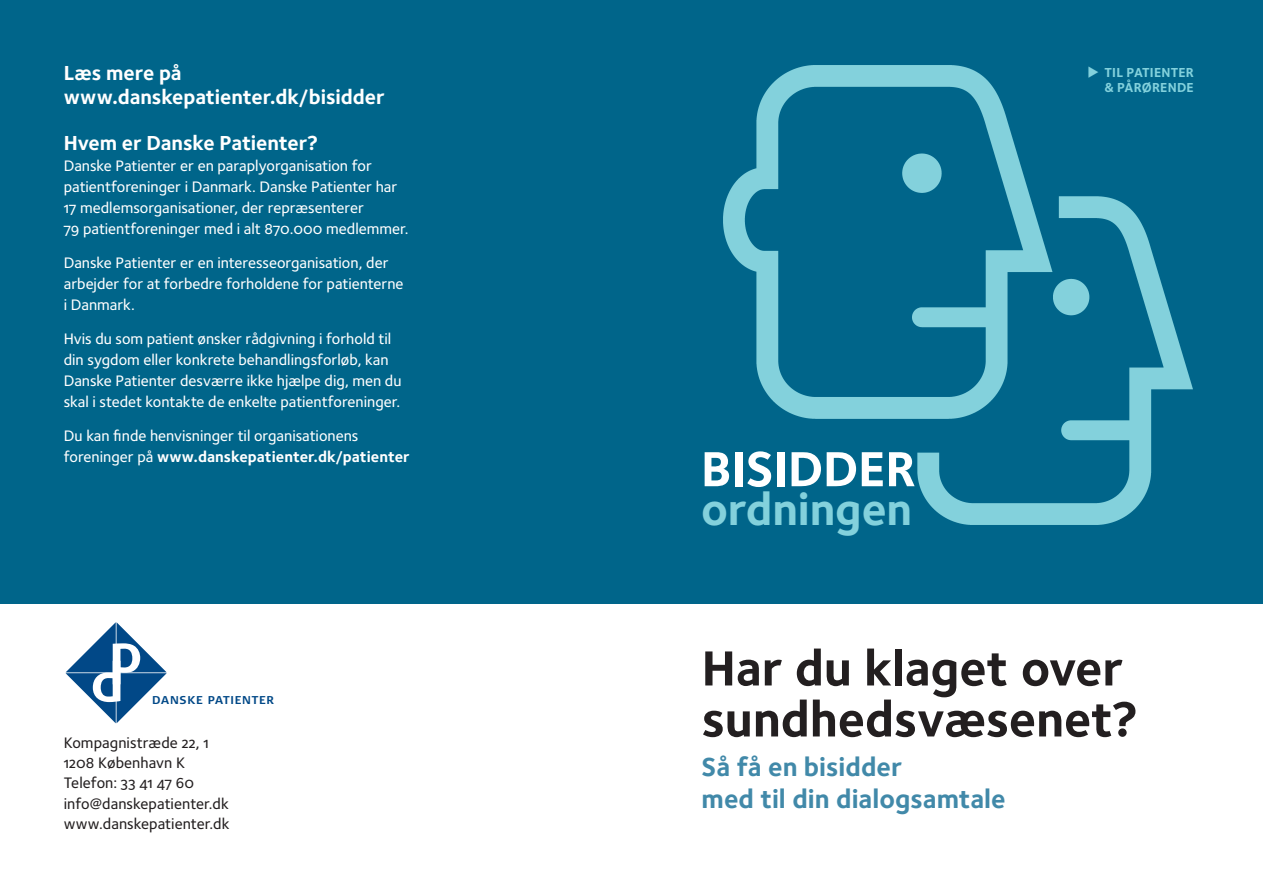
<style>
.page{position:relative;width:1263px;height:893px;background:#fff}
.page>*{position:absolute;margin:0;border:0;box-sizing:border-box;transform-origin:0 0}
.t1{font:51px/51px "Foundry Sterling Bold OSF";letter-spacing:-.005em;color:#231f20}
.t2{font:51px "Foundry Sterling Bold OSF";letter-spacing:-.005em;color:#fff}
.t3{font:46.5px "Foundry Sterling Bold OSF";color:#83d1dc}
.t4{font:27px/31.5px "Foundry Sterling Bold OSF";color:#4189a9}
.t5{font:21px/24px "Foundry Sterling Bold OSF";letter-spacing:-.005em;color:#fff}
.t6{font:15.75px/21px "Foundry Sterling Medium OSF";color:#fff}
.t7{font:15.75px/20.2px "Foundry Sterling Medium OSF";letter-spacing:.005em;color:#231f20}
.t8{font:15.75px "Foundry Sterling Bold OSF";letter-spacing:.005em;color:#fff}
.t9{font:13.5px/15px "Foundry Sterling Bold OSF";letter-spacing:.015em;color:#83d1dc;text-align:right}
.t10{font:700 11.4px "Signa Normal";letter-spacing:.06em;color:#014887}
.s1{font-family:"Foundry Sterling Medium OSF"}
.s2{font-family:"Ding 2"}
</style>
<div class="page">
<div style="left:0;top:0;width:1263px;height:604px;background:#00658a"></div>
<img style="left:723px;top:65px;width:470px;height:460px">
<svg style="left:65px;top:622px;width:102px;height:102px"></svg>
<h3 class="t5" style="left:64px;top:61px;width:322px">Læs mere på www.danskepatienter.dk/bisidder</h3>
<h3 class="t5" style="left:64px;top:131px;width:256px">Hvem er Danske Patienter?</h3>
<p class="t6" style="left:64px;top:155px;width:346px">Danske Patienter er en paraplyorganisation for patientforeninger i Danmark. Danske Patienter har 17 medlemsorganisationer, der repræsenterer<br>79 patientforeninger med i alt 870.000 medlemmer.</p>
<p class="t6" style="left:64px;top:252px;width:341px">Danske Patienter er en interesseorganisation, der arbejder for at forbedre forholdene for patienterne i Danmark.</p>
<p class="t6" style="left:64px;top:328px;width:339px">Hvis du som patient ønsker rådgivning i forhold til din sygdom eller konkrete behandlingsforløb, kan Danske Patienter desværre ikke hjælpe dig, men du skal i stedet kontakte de enkelte patientforeninger.</p>
<p class="t6" style="left:64px;top:425px;width:296px">Du kan finde henvisninger til organisationens</p>
<p class="t8" style="left:64px;top:447px;width:347px"><span class="s1">foreninger på</span> www.danskepatienter.dk/patienter</p>
<p class="t10" style="left:152px;top:693px;width:123px">DANSKE PATIENTER</p>
<p class="t7" style="left:64px;top:732px;width:167px">Kompagnistræde 22, 1<br>1208 København K<br>Telefon: 33 41 47 60 info@danskepatienter.dk www.danskepatienter.dk</p>
<h1 class="t2" style="left:701px;top:439px;width:216px">BISIDDER</h1>
<h2 class="t3" style="left:701px;top:482px;width:213px">ordningen</h2>
<p class="t9" style="left:1087px;top:64px;width:108px"><span class="s2">|</span> TIL PATIENTER &amp; PÅRØRENDE</p>
<h1 class="t1" style="left:702px;top:642px;width:438px">Har du klaget over sundhedsvæsenet?</h1>
<h3 class="t4" style="left:702px;top:751px;width:306px">Så få en bisidder<br>med til din dialogsamtale</h3>
</div>
